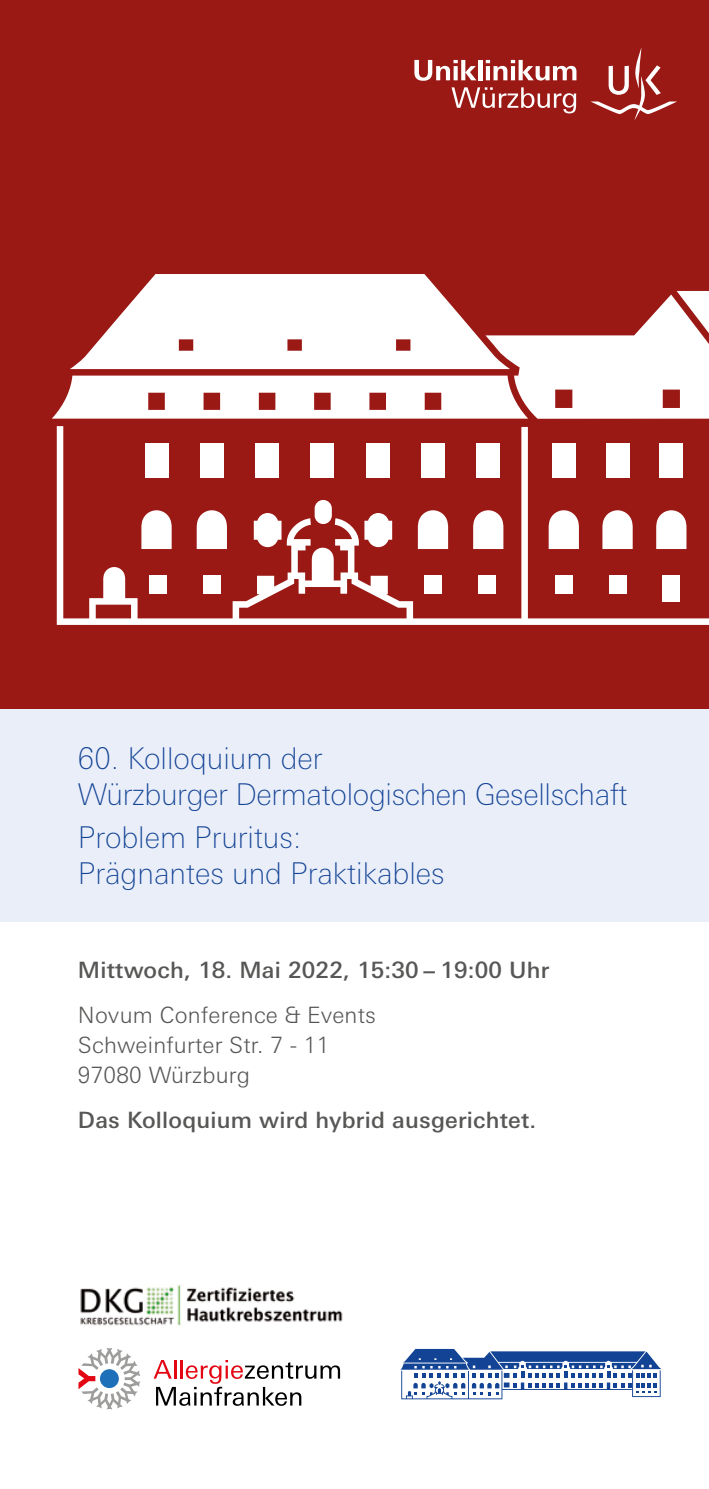
<style>
.page{position:relative;width:709px;height:1489px;background:#fff}
.page>*{position:absolute;margin:0;border:0;box-sizing:border-box;transform-origin:0 0}
.t1{font:100 30px/36px "Univers Next Pro";color:#134395}
.t2{font:500 22.5px "Univers Next Pro";letter-spacing:.01em;color:#575756}
.t3{font:300 22.5px/30px "Univers Next Pro";letter-spacing:.01em;color:#575756}
</style>
<div class="page">
<div style="left:0;top:0;width:709px;height:709px;background:#9a1915"></div>
<div style="left:0;top:708px;width:709px;height:213px;background:#e9eef9"></div>
<svg style="left:414px;top:60px;width:62px;height:21px"></svg>
<hr style="left:478px;top:60px;width:4px;height:20px;background:#fff">
<svg style="left:486px;top:60px;width:90px;height:21px"></svg>
<svg style="left:451px;top:87px;width:125px;height:26px"></svg>
<svg style="left:590px;top:48px;width:87px;height:72px"></svg>
<svg style="left:400px;top:1348px;width:261px;height:51px"></svg>
<svg style="left:154px;top:1360px;width:186px;height:45px"></svg>
<svg style="left:78px;top:1348px;width:62px;height:61px"></svg>
<div style="left:100px;top:1368px;width:19px;height:19px;background:#1e70b8;border-radius:50%"></div>
<img style="left:80px;top:1285px;width:263px;height:41px">
<svg style="left:52px;top:274px;width:657px;height:145px"></svg>
<svg style="left:57px;top:426px;width:652px;height:199px"></svg>
<div style="left:662px;top:575px;width:18px;height:27px;background:#fff"></div>
<div style="left:609px;top:575px;width:17px;height:19px;background:#fff"></div>
<div style="left:555px;top:575px;width:17px;height:19px;background:#fff"></div>
<div style="left:478px;top:575px;width:17px;height:19px;background:#fff"></div>
<div style="left:424px;top:575px;width:17px;height:19px;background:#fff"></div>
<div style="left:203px;top:575px;width:17px;height:19px;background:#fff"></div>
<div style="left:149px;top:575px;width:18px;height:19px;background:#fff"></div>
<svg style="left:254px;top:513px;width:27px;height:34px"></svg>
<svg style="left:364px;top:513px;width:28px;height:34px"></svg>
<div style="left:314px;top:500px;width:18px;height:24px;background:#fff;border-radius:9px"></div>
<p class="t1" style="left:78px;top:740px;width:551px">60. Kolloquium der<br>Würzburger Dermatologischen Gesellschaft</p>
<p class="t1" style="left:78px;top:819px;width:368px">Problem Pruritus:<br>Prägnantes und Praktikables</p>
<p class="t2" style="left:78px;top:956px;width:473px">Mittwoch, 18. Mai 2022, 15:30−19:00 Uhr</p>
<p class="t3" style="left:78px;top:999px;width:299px">Novum Conference &amp; Events<br>Schweinfurter Str. 7 - 11<br>97080 Würzburg</p>
<p class="t2" style="left:78px;top:1106px;width:460px">Das Kolloquium wird hybrid ausgerichtet.</p>
</div>
